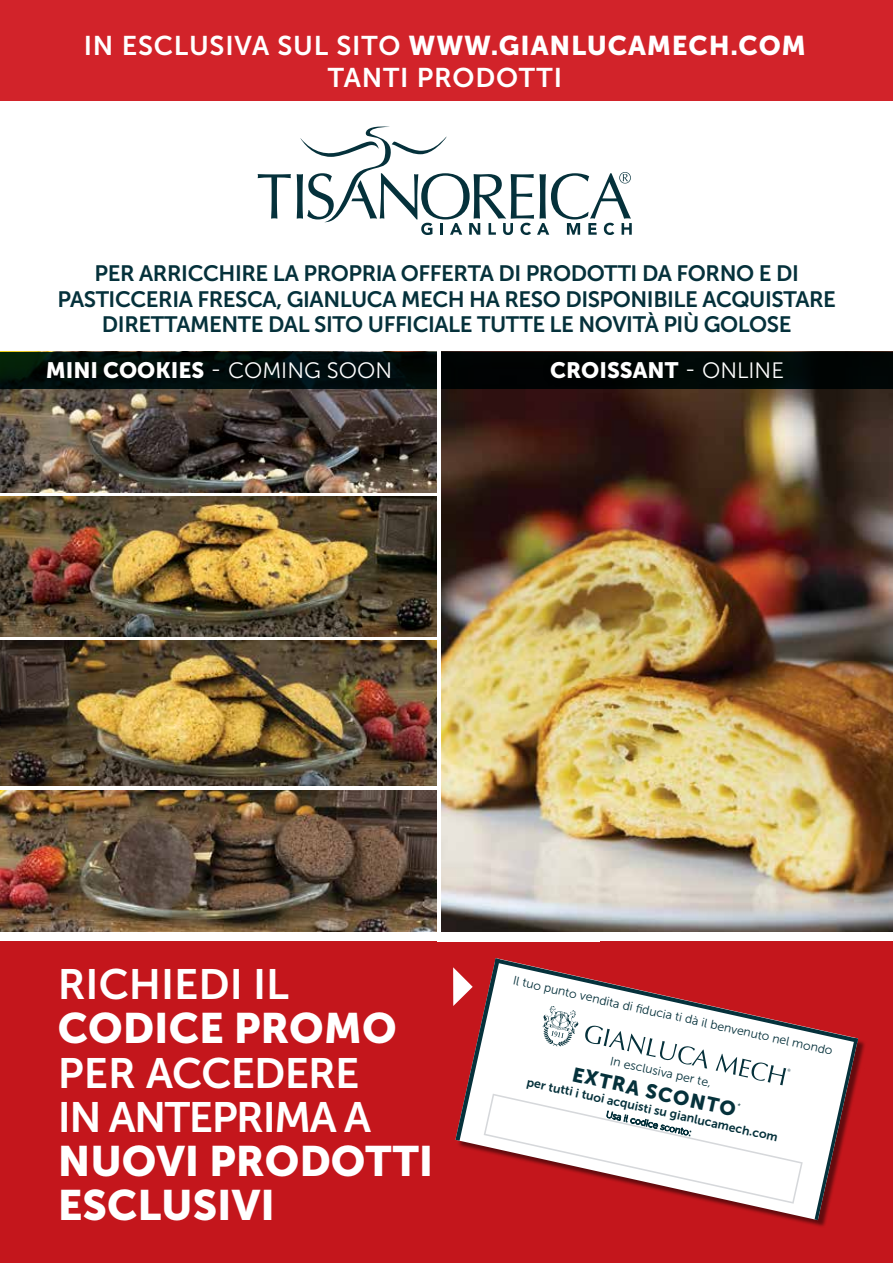
<style>
.page{position:relative;width:893px;height:1263px;background:#fff}
.page>*{position:absolute;margin:0;border:0;box-sizing:border-box;transform-origin:0 0}
.t1{font:42.3px/44.2px "Museo Sans 900";color:#fff}
.t2{font:42.3px/44.2px "Museo Sans 700";letter-spacing:-.02em;color:#fff}
.t3{font:42.3px "Museo Sans 700";color:#fff}
.t4{font:27px "Museo Sans 900";letter-spacing:.03em;color:#fff}
.t5{font:27px "Museo Sans 700";letter-spacing:.03em;color:#fff}
.t6{font:22.2px/25.5px "Museo Sans 700";letter-spacing:-.02em;color:#05313b;text-align:center}
.t7{font:22.2px "Museo Sans 900";color:#fff}
.t8{font:20.1px "Museo Sans 900";color:#05313b}
.t9{font:12.3px "Museo Sans 300";color:#05313b}
.t10{font:12.3px "Museo Sans 700";color:#05313b}
.t11{font:9.3px "Museo Sans 100";color:#05313b}
.s1{font-family:"Museo Sans 700"}
.s2{font-family:"Museo Sans 300"}
</style>
<div class="page">
<img style="left:1px;top:791px;width:436px;height:141px">
<div style="left:0;top:0;width:893px;height:101px;background:#d2232a"></div>
<div style="left:1px;top:942px;width:892px;height:321px;background:#c4161c"></div>
<img style="left:1px;top:496px;width:436px;height:141px">
<img style="left:1px;top:640px;width:436px;height:146px">
<svg style="left:258px;top:174px;width:33px;height:45px"></svg>
<svg style="left:297px;top:126px;width:335px;height:109px"></svg>
<img style="left:1px;top:389px;width:436px;height:104px">
<svg style="left:1px;top:352px;width:436px;height:37px;background:#011009"></svg>
<div style="left:39px;top:353px;width:360px;height:34px;background:#000c0c"></div>
<img style="left:441px;top:389px;width:452px;height:542px">
<div style="left:441px;top:352px;width:452px;height:37px;background:#010404"></div>
<div style="left:542px;top:353px;width:249px;height:34px;background:#000805"></div>
<svg style="left:453px;top:958px;width:405px;height:262px"></svg>
<p class="t4" style="left:84px;top:30px;width:724px"><span class="s1">IN ESCLUSIVA SUL SITO</span> WWW.GIANLUCAMECH.COM</p>
<p class="t5" style="left:328px;top:63px;width:236px">TANTI PRODOTTI</p>
<p class="t6" style="left:57px;top:261px;width:780px">PER ARRICCHIRE LA PROPRIA OFFERTA DI PRODOTTI DA FORNO E DI<br>PASTICCERIA FRESCA, GIANLUCA MECH HA RESO DISPONIBILE ACQUISTARE<br>DIRETTAMENTE DAL SITO UFFICIALE TUTTE LE NOVITÀ PIÙ GOLOSE</p>
<p class="t7" style="left:46px;top:358px;width:348px">MINI COOKIES <span class="s2">- COMING SOON</span></p>
<p class="t7" style="left:550px;top:358px;width:235px">CROISSANT <span class="s2">- ONLINE</span></p>
<h1 class="t3" style="left:58px;top:961px;width:233px">RICHIEDI IL</h1>
<h1 class="t1" style="left:58px;top:1006px;width:340px">CODICE PROMO</h1>
<h1 class="t2" style="left:58px;top:1051px;width:315px">PER ACCEDERE<br>IN ANTEPRIMA A</h1>
<h1 class="t1" style="left:58px;top:1139px;width:377px">NUOVI PRODOTTI<br>ESCLUSIVI</h1>
<p class="t9" style="left:514px;top:975px;width:329px;rotate:12deg">Il tuo punto vendita di fi ducia ti dà il benvenuto nel mondo</p>
<p class="t9" style="left:612px;top:1054px;width:105px;rotate:12deg">In esclusiva per te,</p>
<p class="t8" style="left:575px;top:1062px;width:168px;rotate:13deg">EXTRA SCONTO</p>
<p class="t10" style="left:528px;top:1076px;width:258px;rotate:12deg">per tutti i tuoi acquisti su gianlucamech.com</p>
<p class="t11" style="left:607px;top:1109px;width:89px;rotate:12deg">Usa il codice sconto:</p>
</div>
